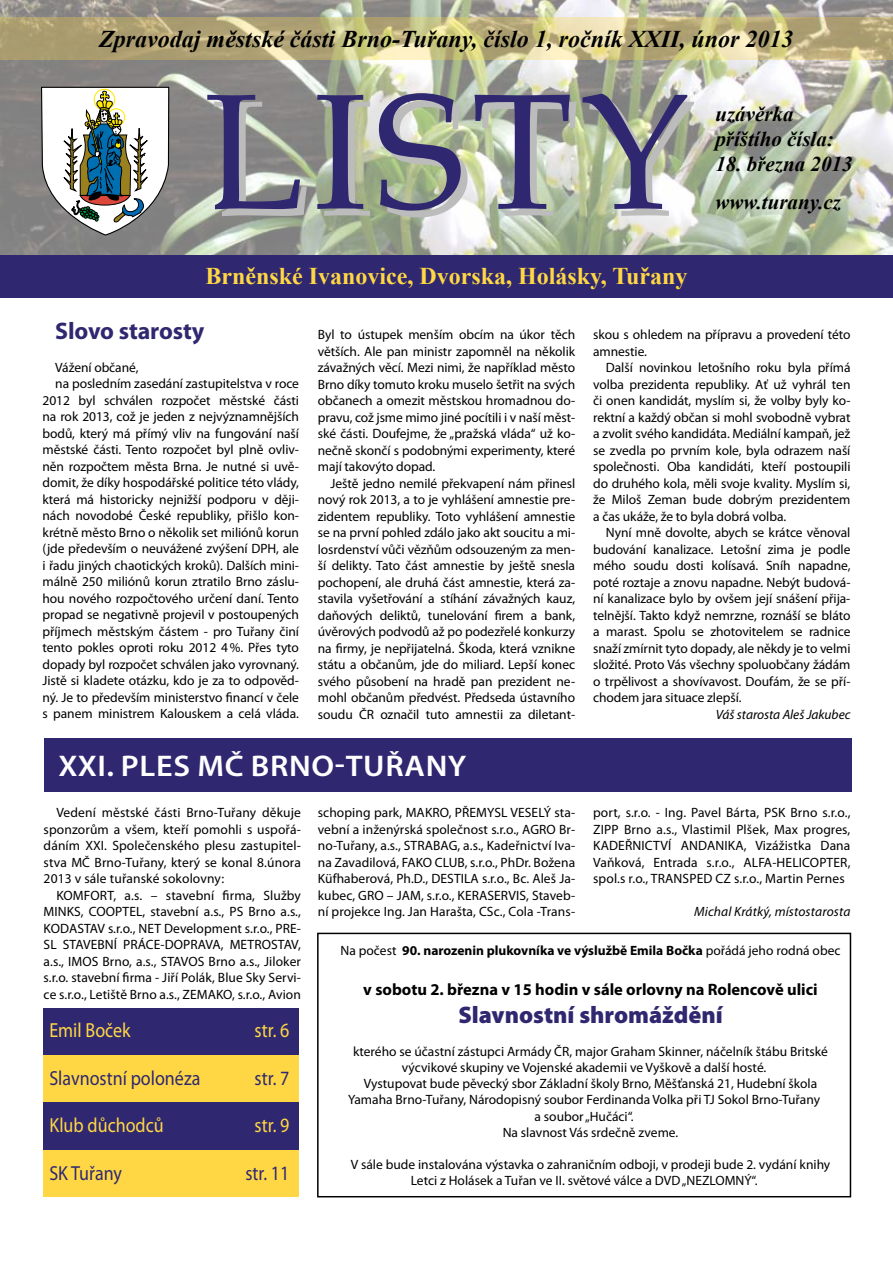
<style>
.page{position:relative;width:893px;height:1263px;background:#fff}
.page>*{position:absolute;margin:0;border:0;box-sizing:border-box;transform-origin:0 0}
.t1{font:600 30px "Myriad Pro";letter-spacing:.02em;color:#fff;scale:1.07 1}
.t2{font:italic 700 24px "Times New Roman";color:#000}
.t3{font:700 24px "Times New Roman";color:#ffd744}
.t4{font:900 24px "Myriad Pro";color:#2f2870}
.t5{font:700 24px "Myriad Pro";letter-spacing:-.005em;color:#2f2870}
.t6{font:italic 700 21px/25.2px "Times New Roman";color:#000}
.t7{font:20.4px "Myriad Pro";color:#2f2870;scale:.88 1}
.t8{font:20.4px "Myriad Pro";color:#ffd744;scale:.88 1}
.t9{font:700 16.5px "Myriad Pro";color:#000}
.t10{font:13.5px/16.5px "Myriad Pro";letter-spacing:-.005em;color:#000;text-align:justify}
.t11{font:700 13.5px "Myriad Pro";color:#000}
.t12{font:italic 13.5px "Myriad Pro";letter-spacing:.005em;color:#000}
.s1{font-weight:400}
</style>
<div class="page">
<img style="left:0;top:0;width:893px;height:255px">
<svg style="left:40px;top:86px;width:130px;height:150px"></svg>
<div style="left:44px;top:1008px;width:255px;height:186px;background:#2f2870"></div>
<div style="left:44px;top:1055px;width:255px;height:47px;background:#ffd744"></div>
<div style="left:44px;top:1150px;width:255px;height:46px;background:#ffd744"></div>
<div style="left:0;top:255px;width:893px;height:43px;background:#2f2870"></div>
<svg style="left:0;top:17px;width:893px;height:43px;background:#c2b683"></svg>
<svg style="left:207px;top:95px;width:100px;height:121px;background:#878692"></svg>
<svg style="left:317px;top:95px;width:53px;height:121px;background:#84858f"></svg>
<svg style="left:379px;top:93px;width:89px;height:124px;background:#919798"></svg>
<svg style="left:475px;top:95px;width:102px;height:121px;background:#a0a3a7"></svg>
<svg style="left:583px;top:94px;width:111px;height:122px;background:#9ea29e"></svg>
<div style="left:44px;top:738px;width:808px;height:53px;background:#2f2870"></div>
<div style="left:317px;top:933px;width:534px;height:264px;border:2px solid #000"></div>
<h2 class="t2" style="left:99px;top:22px;width:696px">Zpravodaj městské části Brno-Tuřany, číslo 1, ročník XXII, únor 2013</h2>
<h2 class="t3" style="left:205px;top:259px;width:484px">Brněnské Ivanovice, Dvorska, Holásky, Tuřany</h2>
<h3 class="t6" style="left:715px;top:100px;width:120px">uzávěrka příštího čísla:</h3>
<h3 class="t6" style="left:715px;top:144px;width:139px;line-height:38px">18. března 2013 www.turany.cz</h3>
<h2 class="t5" style="left:55px;top:315px;width:151px">Slovo starosty</h2>
<p class="t10" style="left:55px;top:359px;width:85px">Vážení občané,</p>
<p class="t10" style="left:55px;top:375px;width:245px">na posledním zasedání zastupitelstva v roce</p>
<p class="t10" style="left:43px;top:392px;width:258px">2012 byl schválen rozpočet městské části</p>
<p class="t10" style="left:43px;top:408px;width:258px">na rok 2013, což je jeden z nejvýznamnějších</p>
<p class="t10" style="left:43px;top:425px;width:258px">bodů, který má přímý vliv na fungování naší</p>
<p class="t10" style="left:43px;top:441px;width:258px">městské části. Tento rozpočet byl plně ovliv-</p>
<p class="t10" style="left:43px;top:458px;width:258px">něn rozpočtem města Brna. Je nutné si uvě-</p>
<p class="t10" style="left:43px;top:474px;width:258px">domit, že díky hospodářské politice této vlády,</p>
<p class="t10" style="left:43px;top:491px;width:258px">která má historicky nejnižší podporu v ději-</p>
<p class="t10" style="left:43px;top:507px;width:258px">nách novodobé České republiky, přišlo kon-</p>
<p class="t10" style="left:43px;top:524px;width:258px">krétně město Brno o několik set miliónů korun</p>
<p class="t10" style="left:43px;top:540px;width:258px">(jde především o neuvážené zvýšení DPH, ale</p>
<p class="t10" style="left:43px;top:557px;width:258px">i řadu jiných chaotických kroků). Dalších mini-</p>
<p class="t10" style="left:43px;top:573px;width:258px">málně 250 miliónů korun ztratilo Brno záslu-</p>
<p class="t10" style="left:43px;top:590px;width:258px">hou nového rozpočtového určení daní. Tento</p>
<p class="t10" style="left:43px;top:606px;width:258px">propad se negativně projevil v postoupených</p>
<p class="t10" style="left:43px;top:623px;width:258px">příjmech městským částem - pro Tuřany činí</p>
<p class="t10" style="left:43px;top:639px;width:258px">tento pokles oproti roku 2012 4%. Přes tyto</p>
<p class="t10" style="left:43px;top:656px;width:258px">dopady byl rozpočet schválen jako vyrovnaný.</p>
<p class="t10" style="left:43px;top:672px;width:258px">Jistě si kladete otázku, kdo je za to odpověd-</p>
<p class="t10" style="left:43px;top:689px;width:258px">ný. Je to především ministerstvo financí v čele</p>
<p class="t10" style="left:43px;top:705px;width:258px">s panem ministrem Kalouskem a celá vláda.</p>
<p class="t10" style="left:318px;top:326px;width:259px">Byl to ústupek menším obcím na úkor těch větších. Ale pan ministr zapomněl na několik závažných věcí. Mezi nimi, že například město Brno díky tomuto kroku muselo šetřit na svých občanech a omezit městskou hromadnou do&shy;pravu, což jsme mimo jiné pocítili i v naší měst&shy;ské části. Doufejme, že „pražská vláda“ už ko&shy;nečně skončí s podobnými experimenty, které mají takovýto dopad.</p>
<p class="t10" style="left:318px;top:474px;width:259px;text-indent:13px">Ještě jedno nemilé překvapení nám přinesl nový rok 2013, a to je vyhlášení amnestie pre&shy;zidentem republiky. Toto vyhlášení amnestie se na první pohled zdálo jako akt soucitu a mi&shy;losrdenství vůči vězňům odsouzeným za men&shy;ší delikty. Tato část amnestie by ještě snesla pochopení, ale druhá část amnestie, která za&shy;stavila vyšetřování a stíhání závažných kauz, daňových deliktů, tunelování firem a bank, úvěrových podvodů až po podezřelé konkurzy na firmy, je nepřijatelná. Škoda, která vznikne státu a občanům, jde do miliard. Lepší konec svého působení na hradě pan prezident ne&shy;mohl občanům předvést. Předseda ústavního soudu ČR označil tuto amnestii za diletant-</p>
<p class="t10" style="left:593px;top:326px;width:259px">skou s ohledem na přípravu a provedení této amnestie.</p>
<p class="t10" style="left:593px;top:359px;width:259px;text-indent:13px">Další novinkou letošního roku byla přímá volba prezidenta republiky. Ať už vyhrál ten či onen kandidát, myslím si, že volby byly ko&shy;rektní a každý občan si mohl svobodně vybrat a zvolit svého kandidáta. Mediální kampaň, jež se zvedla po prvním kole, byla odrazem naší společnosti. Oba kandidáti, kteří postoupili do druhého kola, měli svoje kvality. Myslím si, že Miloš Zeman bude dobrým prezidentem a čas ukáže, že to byla dobrá volba.</p>
<p class="t10" style="left:593px;top:524px;width:259px;text-indent:13px">Nyní mně dovolte, abych se krátce věnoval budování kanalizace. Letošní zima je podle mého soudu dosti kolísavá. Sníh napadne, poté roztaje a znovu napadne. Nebýt budová&shy;ní kanalizace bylo by ovšem její snášení přija&shy;telnější. Takto když nemrzne, roznáší se bláto a marast. Spolu se zhotovitelem se radnice snaží zmírnit tyto dopady, ale někdy je to velmi složité. Proto Vás všechny spoluobčany žádám o trpělivost a shovívavost. Doufám, že se pří&shy;chodem jara situace zlepší.</p>
<p class="t12" style="left:716px;top:706px;width:136px">Váš starosta Aleš Jakubec</p>
<h1 class="t1" style="left:58px;top:747px;width:383px">XXI. PLES MČ BRNO-TUŘANY</h1>
<p class="t10" style="left:318px;top:804px;width:259px">schoping park, MAKRO, PŘEMYSL VESELÝ sta&shy;vební a inženýrská společnost s.r.o., AGRO Br&shy;no-Tuřany, a.s., STRABAG, a.s., Kadeřnictví Iva&shy;na Zavadilová, FAKO CLUB, s.r.o., PhDr. Božena Küfhaberová, Ph.D., DESTILA s.r.o., Bc. Aleš Ja&shy;kubec, GRO – JAM, s.r.o., KERASERVIS, Staveb&shy;ní projekce Ing. Jan Harašta, CSc., Cola -Trans-</p>
<p class="t10" style="left:593px;top:804px;width:259px">port, s.r.o. - Ing. Pavel Bárta, PSK Brno s.r.o., ZIPP Brno a.s., Vlastimil Plšek, Max progres, KADEŘNICTVÍ ANDANIKA, Vizážistka Dana Vaňková, Entrada s.r.o., ALFA-HELICOPTER, spol.s r.o., TRANSPED CZ s.r.o., Martin Pernes</p>
<p class="t12" style="left:694px;top:903px;width:158px">Michal Krátký, místostarosta</p>
<p class="t11" style="left:341px;top:941px;width:501px"><span class="s1">Na počest</span> 90. narozenin plukovníka ve výslužbě Emila Bočka <span class="s1">pořádá jeho rodná obec</span></p>
<p class="t9" style="left:363px;top:978px;width:456px">v sobotu 2. března v 15 hodin v sále orlovny na Rolencově ulici</p>
<h2 class="t4" style="left:458px;top:1001px;width:266px">Slavnostní shromáždění</h2>
<p class="t10" style="left:348px;top:1043px;width:481px;text-align:center">kterého se účastní zástupci Armády ČR, major Graham Skinner, náčelník štábu Britské výcvikové skupiny ve Vojenské akademii ve Vyškově a další hosté.<br>Vystupovat bude pěvecký sbor Základní školy Brno, Měšťanská 21, Hudební škola Yamaha Brno-Tuřany, Národopisný soubor Ferdinanda Volka při TJ Sokol Brno-Tuřany a soubor „Hučáci“.<br>Na slavnost Vás srdečně zveme.</p>
<p class="t10" style="left:411px;top:1156px;width:421px;text-indent:-60px">V sále bude instalována výstavka o zahraničním odboji, v prodeji bude 2. vydání knihy<br>Letci z Holásek a Tuřan ve II. světové válce a DVD „NEZLOMNÝ“.</p>
<p class="t10" style="left:44px;top:804px;width:259px;text-indent:13px">Vedení městské části Brno-Tuřany děkuje sponzorům a všem, kteří pomohli s uspořá&shy;dáním XXI. Společenského plesu zastupitel&shy;stva MČ Brno-Tuřany, který se konal 8.února 2013 v sále tuřanské sokolovny:</p>
<p class="t10" style="left:44px;top:887px;width:259px;text-indent:13px">KOMFORT, a.s. – stavební firma, Služby MINKS, COOPTEL, stavební a.s., PS Brno a.s., KODASTAV s.r.o., NET Development s.r.o., PRE-SL STAVEBNÍ PRÁCE-DOPRAVA, METROSTAV, a.s., IMOS Brno, a.s., STAVOS Brno a.s., Jiloker s.r.o. stavební firma - Jiří Polák, Blue Sky Servi&shy;ce s.r.o., Letiště Brno a.s., ZEMAKO, s.r.o., Avion</p>
<h3 class="t8" style="left:49px;top:1018px;width:94px">Emil Boček</h3>
<h3 class="t8" style="left:255px;top:1018px;width:41px">str. 6</h3>
<h3 class="t7" style="left:49px;top:1065px;width:173px">Slavnostní polonéza</h3>
<h3 class="t7" style="left:255px;top:1065px;width:41px">str. 7</h3>
<h3 class="t8" style="left:49px;top:1113px;width:131px">Klub důchodců</h3>
<h3 class="t8" style="left:255px;top:1113px;width:41px">str. 9</h3>
<h3 class="t7" style="left:49px;top:1160px;width:84px">SK Tuřany</h3>
<h3 class="t7" style="left:245px;top:1160px;width:52px">str. 11</h3>
</div>
